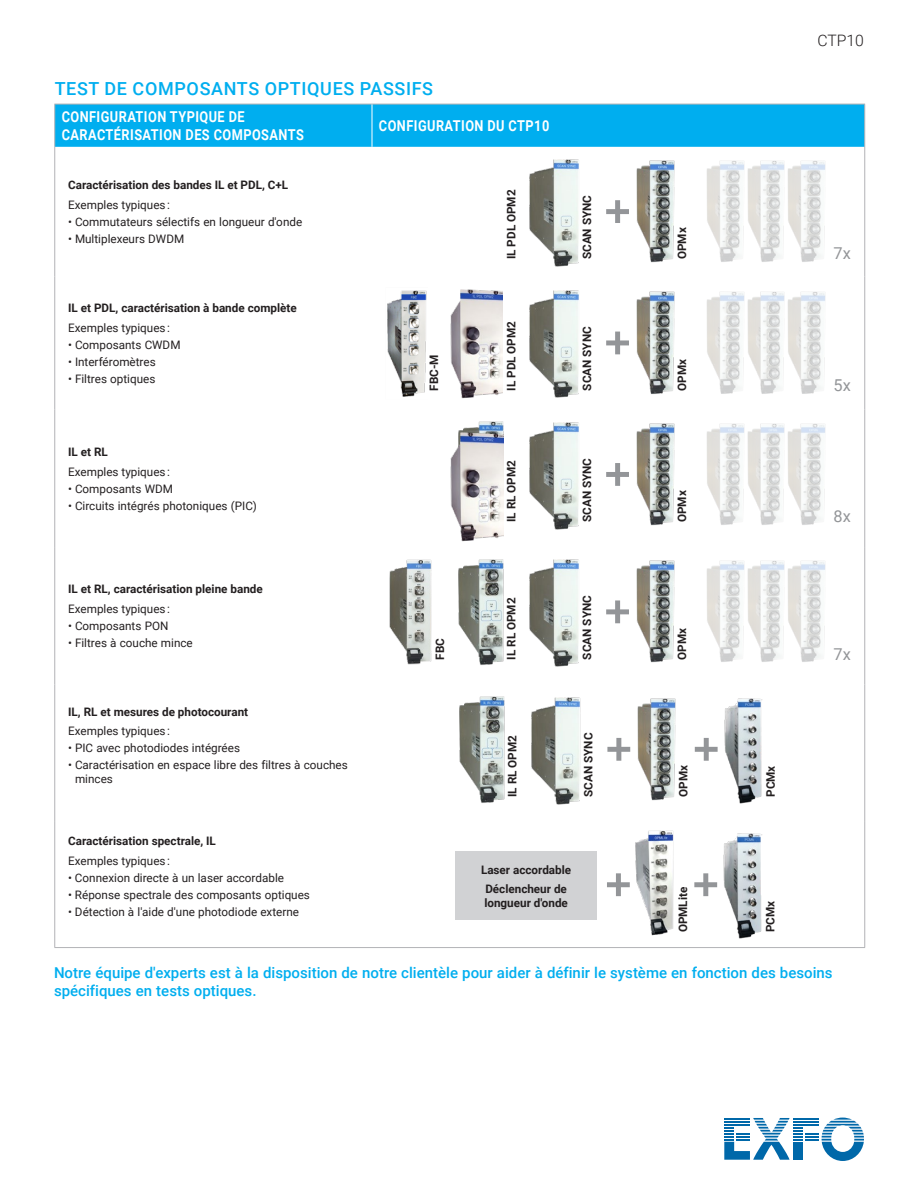
<style>
.page{position:relative;width:918px;height:1188px;background:#fff}
.page>*{position:absolute;margin:0;border:0;box-sizing:border-box;transform-origin:0 0}
.t1{font:500 18px "Roboto";letter-spacing:.035em;color:#00aeef}
.t2{font:16.35px "Roboto";color:#939598}
.t3{font:300 15.75px "Roboto";color:#231f20}
.t4{font:500 15px/18px "Roboto";color:#00aeef}
.t5{font:700 15px/18px "Roboto";letter-spacing:.035em;color:#fff;scale:.85 1}
.t6{font:11.7px/13.5px "Roboto";color:#231f20}
.t7{font:700 11.7px/19.5px "Roboto";color:#231f20;text-align:center}
</style>
<div class="page">
<svg style="left:724px;top:1118px;width:140px;height:43px"></svg>
<hr style="left:724px;top:1124px;width:26px;height:2px;background:#0068a9">
<div style="left:55px;top:105px;width:809px;height:42px;background:#00aeef"></div>
<hr style="left:54px;top:104px;width:318px;height:1px;background:#b2b3b7">
<hr style="left:54px;top:104px;width:1px;height:43px;background:#b2b3b7">
<hr style="left:372px;top:104px;width:493px;height:1px;background:#b2b3b7">
<hr style="left:864px;top:104px;width:1px;height:43px;background:#b2b3b7">
<hr style="left:54px;top:147px;width:1px;height:129px;background:#b2b3b7">
<hr style="left:864px;top:147px;width:1px;height:129px;background:#b2b3b7">
<hr style="left:54px;top:276px;width:1px;height:134px;background:#b2b3b7">
<hr style="left:864px;top:276px;width:1px;height:134px;background:#b2b3b7">
<hr style="left:54px;top:410px;width:1px;height:137px;background:#b2b3b7">
<hr style="left:864px;top:410px;width:1px;height:137px;background:#b2b3b7">
<hr style="left:54px;top:547px;width:1px;height:138px;background:#b2b3b7">
<hr style="left:864px;top:547px;width:1px;height:138px;background:#b2b3b7">
<hr style="left:54px;top:685px;width:1px;height:137px;background:#b2b3b7">
<hr style="left:864px;top:685px;width:1px;height:137px;background:#b2b3b7">
<hr style="left:54px;top:822px;width:1px;height:125px;background:#b2b3b7">
<hr style="left:864px;top:822px;width:1px;height:125px;background:#b2b3b7">
<hr style="left:54px;top:947px;width:318px;height:1px;background:#b2b3b7">
<hr style="left:372px;top:947px;width:493px;height:1px;background:#b2b3b7">
<hr style="left:372px;top:104px;width:1px;height:43px;background:#fff">
<img style="left:529px;top:160px;width:50px;height:106px">
<img style="left:636px;top:160px;width:39px;height:103px">
<img style="left:707px;top:160px;width:37px;height:102px">
<img style="left:744px;top:160px;width:41px;height:102px">
<img style="left:788px;top:160px;width:38px;height:102px">
<svg style="left:606px;top:200px;width:23px;height:23px"></svg>
<img style="left:450px;top:289px;width:53px;height:110px">
<img style="left:387px;top:290px;width:40px;height:107px">
<img style="left:529px;top:291px;width:50px;height:107px">
<img style="left:636px;top:291px;width:39px;height:103px">
<img style="left:707px;top:292px;width:37px;height:102px">
<img style="left:744px;top:292px;width:41px;height:102px">
<img style="left:788px;top:292px;width:38px;height:102px">
<svg style="left:606px;top:332px;width:23px;height:22px"></svg>
<img style="left:458px;top:421px;width:46px;height:111px">
<img style="left:529px;top:422px;width:50px;height:107px">
<img style="left:636px;top:423px;width:39px;height:103px">
<img style="left:707px;top:423px;width:37px;height:102px">
<img style="left:744px;top:423px;width:41px;height:102px">
<img style="left:788px;top:423px;width:38px;height:102px">
<svg style="left:606px;top:463px;width:23px;height:23px"></svg>
<img style="left:458px;top:559px;width:46px;height:106px">
<img style="left:529px;top:560px;width:50px;height:107px">
<img style="left:636px;top:560px;width:39px;height:103px">
<img style="left:707px;top:560px;width:37px;height:102px">
<img style="left:744px;top:560px;width:41px;height:102px">
<img style="left:788px;top:560px;width:38px;height:102px">
<svg style="left:606px;top:600px;width:23px;height:23px"></svg>
<img style="left:389px;top:559px;width:43px;height:106px">
<img style="left:459px;top:696px;width:46px;height:107px">
<img style="left:531px;top:697px;width:50px;height:107px">
<img style="left:637px;top:698px;width:39px;height:103px">
<img style="left:724px;top:698px;width:39px;height:106px">
<svg style="left:607px;top:738px;width:23px;height:23px"></svg>
<svg style="left:695px;top:738px;width:23px;height:23px"></svg>
<img style="left:635px;top:830px;width:39px;height:106px">
<img style="left:723px;top:833px;width:39px;height:106px">
<svg style="left:607px;top:873px;width:23px;height:23px"></svg>
<svg style="left:694px;top:873px;width:23px;height:23px"></svg>
<div style="left:455px;top:851px;width:142px;height:69px;background:#d1d2d4"></div>
<img style="left:450px;top:431px;width:53px;height:111px">
<h1 class="t1" style="left:55px;top:75px;width:380px">TEST DE COMPOSANTS OPTIQUES PASSIFS</h1>
<p class="t5" style="left:62px;top:107px;width:287px">CONFIGURATION TYPIQUE DE<br>CARACTÉRISATION DES COMPOSANTS</p>
<p class="t5" style="left:379px;top:116px;width:202px">CONFIGURATION DU CTP10</p>
<p class="t7" style="left:68px;top:175px;width:222px">Caractérisation des bandes IL et PDL, C+L</p>
<p class="t6" style="left:68px;top:197px;width:103px">Exemples typiques :</p>
<p class="t6" style="left:68px;top:214px;width:236px">• Commutateurs sélectifs en longueur d'onde</p>
<p class="t6" style="left:68px;top:231px;width:117px">• Multiplexeurs DWDM</p>
<p class="t7" style="left:68px;top:298px;width:230px">IL et PDL, caractérisation à bande complète</p>
<p class="t6" style="left:68px;top:320px;width:103px">Exemples typiques :</p>
<p class="t6" style="left:68px;top:337px;width:114px">• Composants CWDM</p>
<p class="t6" style="left:68px;top:354px;width:89px">• Interféromètres</p>
<p class="t6" style="left:68px;top:371px;width:89px">• Filtres optiques</p>
<p class="t7" style="left:68px;top:442px;width:41px">IL et RL</p>
<p class="t6" style="left:68px;top:464px;width:103px">Exemples typiques :</p>
<p class="t6" style="left:68px;top:481px;width:106px">• Composants WDM</p>
<p class="t6" style="left:68px;top:498px;width:190px">• Circuits intégrés photoniques (PIC)</p>
<p class="t7" style="left:424px;top:391px;width:38px;rotate:-90deg">FBC-M</p>
<p class="t7" style="left:68px;top:579px;width:196px">IL et RL, caractérisation pleine bande</p>
<p class="t6" style="left:68px;top:602px;width:103px">Exemples typiques :</p>
<p class="t6" style="left:68px;top:619px;width:102px">• Composants PON</p>
<p class="t6" style="left:68px;top:636px;width:126px">• Filtres à couche mince</p>
<p class="t7" style="left:430px;top:660px;width:23px;rotate:-90deg">FBC</p>
<p class="t7" style="left:68px;top:701px;width:181px">IL, RL et mesures de photocourant</p>
<p class="t6" style="left:68px;top:724px;width:103px">Exemples typiques :</p>
<p class="t6" style="left:68px;top:741px;width:173px">• PIC avec photodiodes intégrées</p>
<p class="t6" style="left:75px;top:758px;width:274px;text-indent:-7px">• Caractérisation en espace libre des filtres à couches minces</p>
<p class="t7" style="left:501px;top:259px;width:71px;rotate:-90deg">IL PDL OPM2</p>
<p class="t7" style="left:577px;top:259px;width:66px;rotate:-90deg">SCAN SYNC</p>
<p class="t7" style="left:501px;top:391px;width:71px;rotate:-90deg">IL PDL OPM2</p>
<p class="t7" style="left:577px;top:391px;width:66px;rotate:-90deg">SCAN SYNC</p>
<p class="t7" style="left:501px;top:522px;width:63px;rotate:-90deg">IL RL OPM2</p>
<p class="t7" style="left:577px;top:522px;width:66px;rotate:-90deg">SCAN SYNC</p>
<p class="t7" style="left:501px;top:660px;width:63px;rotate:-90deg">IL RL OPM2</p>
<p class="t7" style="left:577px;top:660px;width:66px;rotate:-90deg">SCAN SYNC</p>
<p class="t7" style="left:502px;top:797px;width:63px;rotate:-90deg">IL RL OPM2</p>
<p class="t7" style="left:578px;top:797px;width:66px;rotate:-90deg">SCAN SYNC</p>
<h3 class="t3" style="left:817px;top:30px;width:48px">CTP10</h3>
<p class="t7" style="left:672px;top:259px;width:33px;rotate:-90deg">OPMx</p>
<p class="t7" style="left:672px;top:391px;width:33px;rotate:-90deg">OPMx</p>
<p class="t7" style="left:672px;top:522px;width:33px;rotate:-90deg">OPMx</p>
<p class="t7" style="left:672px;top:660px;width:33px;rotate:-90deg">OPMx</p>
<p class="t7" style="left:673px;top:797px;width:33px;rotate:-90deg">OPMx</p>
<p class="t7" style="left:760px;top:797px;width:33px;rotate:-90deg">PCMx</p>
<h2 class="t2" style="left:834px;top:242px;width:19px">7x</h2>
<h2 class="t2" style="left:834px;top:373px;width:19px">5x</h2>
<h2 class="t2" style="left:834px;top:505px;width:19px">8x</h2>
<h2 class="t2" style="left:834px;top:642px;width:19px">7x</h2>
<p class="t7" style="left:68px;top:831px;width:149px">Caractérisation spectrale, IL</p>
<p class="t6" style="left:68px;top:854px;width:103px">Exemples typiques :</p>
<p class="t6" style="left:68px;top:871px;width:217px">• Connexion directe à un laser accordable</p>
<p class="t6" style="left:68px;top:888px;width:243px">• Réponse spectrale des composants optiques</p>
<p class="t6" style="left:68px;top:905px;width:232px">• Détection à l'aide d'une photodiode externe</p>
<p class="t7" style="left:481px;top:859px;width:92px">Laser accordable<br>Déclencheur de</p>
<p class="t7" style="left:484px;top:892px;width:85px">longueur d'onde</p>
<p class="t7" style="left:673px;top:932px;width:47px;rotate:-90deg">OPMLite</p>
<p class="t7" style="left:760px;top:932px;width:33px;rotate:-90deg">PCMx</p>
<p class="t4" style="left:54px;top:964px;width:780px">Notre équipe d'experts est à la disposition de notre clientèle pour aider à définir le système en fonction des besoins spécifiques en tests optiques.</p>
</div>
